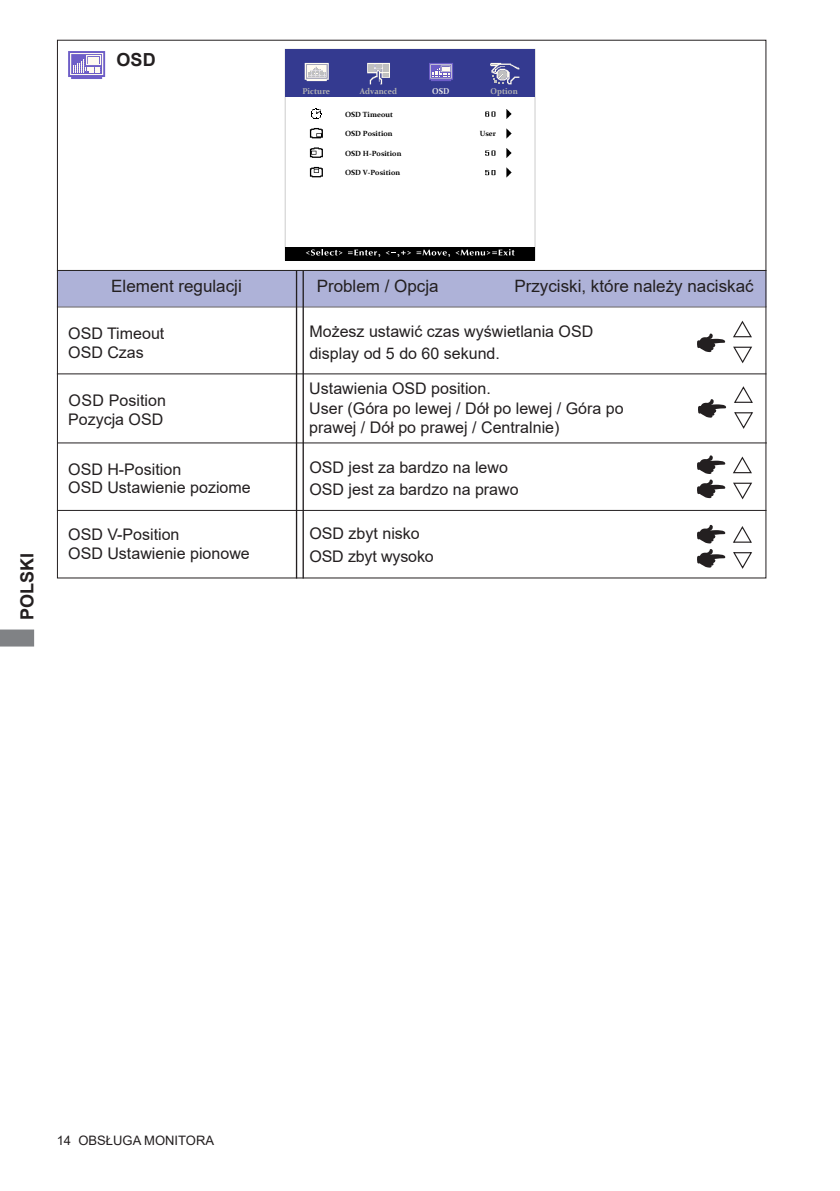
<style>
.page{position:relative;width:840px;height:1191px;background:#fff}
.page>*{position:absolute;margin:0;border:0;box-sizing:border-box;transform-origin:0 0}
.t1{font:700 18px "Arial";color:#231f20}
.t2{font:17px "Arial";color:#231f20}
.t3{font:16px/18.4px "Arial";color:#231f20}
.t4{font:13px "Arial";color:#231f20}
.t5{font:700 8.4px "Constantia";color:#b3b3b3;scale:.95 1}
.t6{font:700 8.4px "Constantia";color:#e6e6e6;scale:.95 1}
.t7{font:700 7.4px "Constantia";color:#000}
</style>
<div class="page">
<svg style="left:0;top:629px;width:34px;height:17px"></svg>
<hr style="left:57px;top:306px;width:709px;height:1px;background:#231f20">
<hr style="left:57px;top:510px;width:709px;height:1px;background:#231f20">
<div style="left:57px;top:270px;width:709px;height:36px;background:#aeb2d8"></div>
<hr style="left:57px;top:270px;width:709px;height:1px;background:#231f20">
<hr style="left:296px;top:270px;width:1px;height:308px;background:#231f20">
<hr style="left:302px;top:270px;width:2px;height:308px;background:#231f20">
<svg style="left:697px;top:455px;width:28px;height:43px"></svg>
<svg style="left:733px;top:456px;width:18px;height:43px"></svg>
<svg style="left:697px;top:525px;width:28px;height:42px"></svg>
<svg style="left:733px;top:526px;width:18px;height:43px"></svg>
<svg style="left:697px;top:333px;width:28px;height:19px"></svg>
<svg style="left:733px;top:321px;width:18px;height:42px"></svg>
<hr style="left:57px;top:373px;width:709px;height:1px;background:#231f20">
<div style="left:285px;top:49px;width:249px;height:48px;background:#343a90"></div>
<div style="left:285px;top:247px;width:249px;height:13px;background:#000"></div>
<svg style="left:305px;top:62px;width:24px;height:20px"></svg>
<svg style="left:304px;top:63px;width:24px;height:18px"></svg>
<svg style="left:367px;top:62px;width:23px;height:1px"></svg>
<svg style="left:367px;top:63px;width:23px;height:21px"></svg>
<svg style="left:429px;top:63px;width:24px;height:18px"></svg>
<svg style="left:506px;top:109px;width:5px;height:10px"></svg>
<svg style="left:506px;top:129px;width:5px;height:9px"></svg>
<svg style="left:506px;top:148px;width:5px;height:10px"></svg>
<svg style="left:506px;top:168px;width:5px;height:9px"></svg>
<svg style="left:485px;top:111px;width:10px;height:6px"></svg>
<svg style="left:485px;top:150px;width:10px;height:6px"></svg>
<svg style="left:485px;top:170px;width:10px;height:5px"></svg>
<svg style="left:490px;top:63px;width:29px;height:21px"></svg>
<svg style="left:311px;top:108px;width:11px;height:11px"></svg>
<svg style="left:309px;top:127px;width:12px;height:12px"></svg>
<svg style="left:310px;top:128px;width:13px;height:10px"></svg>
<svg style="left:310px;top:147px;width:13px;height:11px"></svg>
<svg style="left:309px;top:166px;width:12px;height:12px"></svg>
<svg style="left:310px;top:167px;width:13px;height:10px"></svg>
<svg style="left:306px;top:249px;width:36px;height:6px"></svg>
<svg style="left:348px;top:249px;width:166px;height:8px"></svg>
<svg style="left:68px;top:51px;width:37px;height:28px"></svg>
<div style="left:88px;top:57px;width:11px;height:6px;background:#fffaf0"></div>
<hr style="left:57px;top:442px;width:709px;height:1px;background:#231f20">
<svg style="left:698px;top:399px;width:28px;height:19px"></svg>
<svg style="left:734px;top:386px;width:18px;height:43px"></svg>
<p class="t1" style="left:117px;top:47px;width:41px">OSD</p>
<p class="t5" style="left:302px;top:85px;width:31px">Picture</p>
<p class="t5" style="left:359px;top:85px;width:41px">Advanced</p>
<p class="t6" style="left:432px;top:85px;width:20px">OSD</p>
<p class="t5" style="left:490px;top:85px;width:30px">Option</p>
<p class="t7" style="left:479px;top:129px;width:18px">User</p>
<p class="t7" style="left:345px;top:109px;width:50px">OSD Timeout</p>
<p class="t7" style="left:345px;top:128px;width:49px">OSD Position</p>
<p class="t7" style="left:345px;top:148px;width:58px">OSD H-Position</p>
<p class="t7" style="left:345px;top:167px;width:57px">OSD V-Position</p>
<p class="t1" style="left:14px;top:620px;width:69px;rotate:-90deg">POLSKI</p>
<p class="t2" style="left:111px;top:274px;width:132px">Element regulacji</p>
<p class="t2" style="left:316px;top:274px;width:123px">Problem / Opcja</p>
<p class="t2" style="left:514px;top:274px;width:241px">Przyciski, które należy naciskać</p>
<p class="t3" style="left:68px;top:324px;width:98px">OSD Timeout<br>OSD Czas</p>
<p class="t3" style="left:68px;top:391px;width:99px">OSD Position<br>Pozycja OSD</p>
<p class="t3" style="left:309px;top:320px;width:285px;line-height:22.6px">Możesz ustawić czas wyświetlania OSD display od 5 do 60 sekund.</p>
<p class="t3" style="left:309px;top:378px;width:315px;line-height:19.8px">Ustawienia OSD position.<br>User (Góra po lewej / Dół po lewej / Góra po prawej / Dół po prawej / Centralnie)</p>
<p class="t3" style="left:68px;top:460px;width:184px">OSD H-Position<br>OSD Ustawienie poziome</p>
<p class="t3" style="left:309px;top:455px;width:210px;line-height:22.6px">OSD jest za bardzo na lewo<br>OSD jest za bardzo na prawo</p>
<p class="t3" style="left:309px;top:522px;width:126px;line-height:22.6px">OSD zbyt nisko<br>OSD zbyt wysoko</p>
<p class="t3" style="left:68px;top:525px;width:183px">OSD V-Position<br>OSD Ustawienie pionowe</p>
<p class="t4" style="left:57px;top:1131px;width:159px">14 OBSŁUGA MONITORA</p>
</div>
